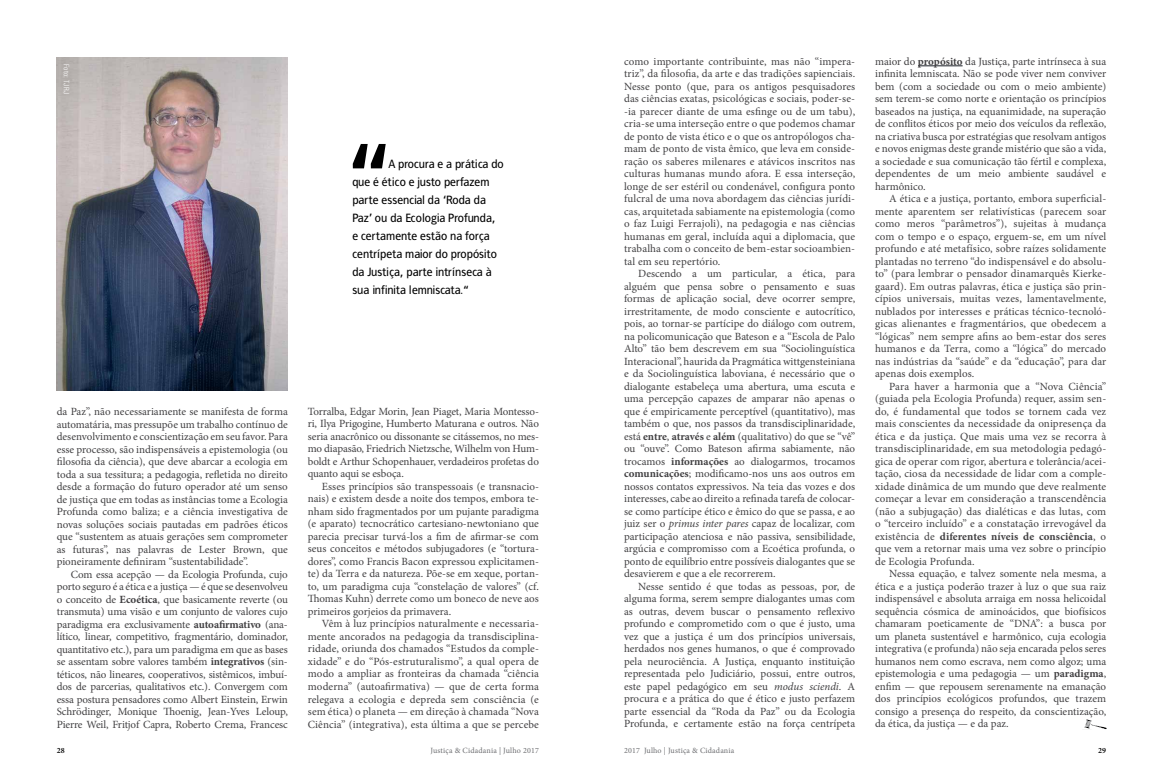
<style>
.page{position:relative;width:1163px;height:780px;background:#fff}
.page>*{position:absolute;margin:0;border:0;box-sizing:border-box;transform-origin:0 0}
.t1{font:12px/18px "Francophil Sans";letter-spacing:.01em;color:#000}
.t2{font:11px/12.5px "Minion Pro";color:#414042;text-align:justify}
.t3{font:8px "Minion Pro";letter-spacing:.02em;color:#6d6e71}
.t4{font:600 8px "Minion Pro";color:#000}
.t5{font:300 condensed 7.5px "Zurich BT";letter-spacing:.015em;color:#fff}
.s1{font-weight:700}
.s2{font-style:italic}
</style>
<div class="page">
<img style="left:57px;top:57px;width:231px;height:333px">
<svg style="left:353px;top:144px;width:32px;height:24px"></svg>
<hr style="left:917px;top:66px;width:45px;height:1px;background:#1d2129">
<img style="left:1084px;top:719px;width:22px;height:10px">
<p class="t5" style="left:71px;top:64px;width:31px;rotate:90deg">Foto: TJRJ</p>
<p class="t1" style="left:352px;top:154px;width:153px;text-indent:36px">A procura e a prática do que é ético e justo perfazem parte essencial da ‘Roda da<br>Paz’ ou da Ecologia Profunda, e certamente estão na força centrípeta maior do propósito da Justiça, parte intrínseca à sua infinita lemniscata.“</p>
<p class="t2" style="left:57px;top:405px;width:233px">da Paz”, não necessariamente se manifesta de forma automatária, mas pressupõe um trabalho contínuo de desenvolvimento e conscientização em seu favor. Para esse processo, são indispensáveis a epistemologia (ou filosofia da ciência), que deve abarcar a ecologia em toda a sua tessitura; a pedagogia, refletida no direito desde a formação do futuro operador até um senso de justiça que em todas as instâncias tome a Ecologia Profunda como baliza; e a ciência investigativa de novas soluções sociais pautadas em padrões éticos que “sustentem as atuais gerações sem comprometer as futuras”, nas palavras de Lester Brown, que pioneiramente definiram “sustentabilidade”.</p>
<p class="t2" style="left:57px;top:568px;width:233px;text-indent:14px">Com essa acepção — da Ecologia Profunda, cujo porto seguro é a ética e a justiça — é que se desenvolveu o conceito de <span class="s1">Ecoética</span>, que basicamente reverte (ou transmuta) uma visão e um conjunto de valores cujo paradigma era exclusivamente <span class="s1">autoafirmativo</span> (ana&shy;lítico, linear, competitivo, fragmentário, dominador, quantitativo etc.), para um paradigma em que as bases se assentam sobre valores também <span class="s1">integrativos</span> (sin&shy;téticos, não lineares, cooperativos, sistêmicos, imbuí&shy;dos de parcerias, qualitativos etc.). Convergem com essa postura pensadores como Albert Einstein, Erwin Schrödinger, Monique Thoenig, Jean-Yves Leloup, Pierre Weil, Fritjof Capra, Roberto Crema, Francesc</p>
<p class="t2" style="left:308px;top:405px;width:233px">Torralba, Edgar Morin, Jean Piaget, Maria Montesso&shy;ri, Ilya Prigogine, Humberto Maturana e outros. Não seria anacrônico ou dissonante se citássemos, no mes&shy;mo diapasão, Friedrich Nietzsche, Wilhelm von Hum&shy;boldt e Arthur Schopenhauer, verdadeiros profetas do quanto aqui se esboça.</p>
<p class="t2" style="left:308px;top:480px;width:233px;text-indent:14px">Esses princípios são transpessoais (e transnacio&shy;nais) e existem desde a noite dos tempos, embora te&shy;nham sido fragmentados por um pujante paradigma (e aparato) tecnocrático cartesiano-newtoniano que parecia precisar turvá-los a fim de afirmar-se com seus conceitos e métodos subjugadores (e “tortura&shy;dores”, como Francis Bacon expressou explicitamen&shy;te) da Terra e da natureza. Põe-se em xeque, portan&shy;to, um paradigma cuja “constelação de valores” (cf.<br>Thomas Kuhn) derrete como um boneco de neve aos primeiros gorjeios da primavera.</p>
<p class="t2" style="left:308px;top:617px;width:233px;text-indent:14px">Vêm à luz princípios naturalmente e necessaria&shy;mente ancorados na pedagogia da transdisciplina&shy;ridade, oriunda dos chamados “Estudos da comple&shy;xidade” e do “Pós-estruturalismo”, a qual opera de modo a ampliar as fronteiras da chamada “ciência moderna” (autoafirmativa) — que de certa forma relegava a ecologia e depreda sem consciência (e sem ética) o planeta — em direção à chamada “Nova Ciência” (integrativa), esta última a que se percebe</p>
<p class="t2" style="left:624px;top:55px;width:233px">como importante contribuinte, mas não “impera&shy;triz”, da filosofia, da arte e das tradições sapienciais.<br>Nesse ponto (que, para os antigos pesquisadores das ciências exatas, psicológicas e sociais, poder-se--ia parecer diante de uma esfinge ou de um tabu), cria-se uma interseção entre o que podemos chamar de ponto de vista ético e o que os antropólogos cha&shy;mam de ponto de vista êmico, que leva em conside&shy;ração os saberes milenares e atávicos inscritos nas culturas humanas mundo afora. E essa interseção, longe de ser estéril ou condenável, configura ponto fulcral de uma nova abordagem das ciências jurídi&shy;cas, arquitetada sabiamente na epistemologia (como o faz Luigi Ferrajoli), na pedagogia e nas ciências humanas em geral, incluída aqui a diplomacia, que trabalha com o conceito de bem-estar socioambien&shy;tal em seu repertório.</p>
<p class="t2" style="left:624px;top:267px;width:233px;text-indent:14px">Descendo a um particular, a ética, para alguém que pensa sobre o pensamento e suas formas de aplicação social, deve ocorrer sempre, irrestritamente, de modo consciente e autocrítico, pois, ao tornar-se partícipe do diálogo com outrem, na policomunicação que Bateson e a “Escola de Palo Alto” tão bem descrevem em sua “Sociolinguística Interacional”, haurida da Pragmática wittgensteiniana e da Sociolinguística laboviana, é necessário que o dialogante estabeleça uma abertura, uma escuta e uma percepção capazes de amparar não apenas o que é empiricamente perceptível (quantitativo), mas também o que, nos passos da transdisciplinaridade, está <span class="s1">entre</span>, <span class="s1">através</span> e <span class="s1">além</span> (qualitativo) do que se “vê” ou “ouve”. Como Bateson afirma sabiamente, não trocamos <span class="s1">informações</span> ao dialogarmos, trocamos <span class="s1">comunicações</span>; modificamo-nos uns aos outros em nossos contatos expressivos. Na teia das vozes e dos interesses, cabe ao direito a refinada tarefa de colocar&shy;se como partícipe ético e êmico do que se passa, e ao juiz ser o <span class="s2">primus inter pares</span> capaz de localizar, com participação atenciosa e não passiva, sensibilidade, argúcia e compromisso com a Ecoética profunda, o ponto de equilíbrio entre possíveis dialogantes que se desavierem e que a ele recorrerem.</p>
<p class="t2" style="left:624px;top:580px;width:233px;text-indent:14px">Nesse sentido é que todas as pessoas, por, de alguma forma, serem sempre dialogantes umas com as outras, devem buscar o pensamento reflexivo profundo e comprometido com o que é justo, uma vez que a justiça é um dos princípios universais, herdados nos genes humanos, o que é comprovado pela neurociência. A Justiça, enquanto instituição representada pelo Judiciário, possui, entre outros, este papel pedagógico em seu <span class="s2">modus sciendi</span>. A procura e a prática do que é ético e justo perfazem parte essencial da “Roda da Paz” ou da Ecologia Profunda, e certamente estão na força centrípeta</p>
<p class="t2" style="left:874px;top:55px;width:233px">maior do <span class="s1">propósito</span> da Justiça, parte intrínseca à sua infinita lemniscata. Não se pode viver nem conviver bem (com a sociedade ou com o meio ambiente) sem terem-se como norte e orientação os princípios baseados na justiça, na equanimidade, na superação de conflitos éticos por meio dos veículos da reflexão, na criativa busca por estratégias que resolvam antigos e novos enigmas deste grande mistério que são a vida, a sociedade e sua comunicação tão fértil e complexa, dependentes de um meio ambiente saudável e harmônico.</p>
<p class="t2" style="left:874px;top:192px;width:233px;text-indent:14px">A ética e a justiça, portanto, embora superficial&shy;mente aparentem ser relativísticas (parecem soar como meros “parâmetros”), sujeitas à mudança com o tempo e o espaço, erguem-se, em um nível profundo e até metafísico, sobre raízes solidamente plantadas no terreno “do indispensável e do absolu&shy;to” (para lembrar o pensador dinamarquês Kierke&shy;gaard). Em outras palavras, ética e justiça são prin&shy;cípios universais, muitas vezes, lamentavelmente, nublados por interesses e práticas técnico-tecnoló&shy;gicas alienantes e fragmentários, que obedecem a “lógicas” nem sempre afins ao bem-estar dos seres humanos e da Terra, como a “lógica” do mercado nas indústrias da “saúde” e da “educação”, para dar apenas dois exemplos.</p>
<p class="t2" style="left:874px;top:380px;width:233px;text-indent:14px">Para haver a harmonia que a “Nova Ciência” (guiada pela Ecologia Profunda) requer, assim sen&shy;do, é fundamental que todos se tornem cada vez mais conscientes da necessidade da onipresença da ética e da justiça. Que mais uma vez se recorra à transdisciplinaridade, em sua metodologia pedagó&shy;gica de operar com rigor, abertura e tolerância/acei&shy;tação, ciosa da necessidade de lidar com a comple&shy;xidade dinâmica de um mundo que deve realmente começar a levar em consideração a transcendência (não a subjugação) das dialéticas e das lutas, com o “terceiro incluído” e a constatação irrevogável da existência de <span class="s1">diferentes níveis de consciência</span>, o que vem a retornar mais uma vez sobre o princípio de Ecologia Profunda.</p>
<p class="t2" style="left:874px;top:567px;width:233px;text-indent:14px">Nessa equação, e talvez somente nela mesma, a ética e a justiça poderão trazer à luz o que sua raiz indispensável e absoluta arraiga em nossa helicoidal sequência cósmica de aminoácidos, que biofísicos chamaram poeticamente de “DNA”: a busca por um planeta sustentável e harmônico, cuja ecologia integrativa (e profunda) não seja encarada pelos seres humanos nem como escrava, nem como algoz; uma epistemologia e uma pedagogia — um <span class="s1">paradigma</span>, enfim — que repousem serenamente na emanação dos princípios ecológicos profundos, que trazem consigo a presença do respeito, da conscientização, da ética, da justiça — e da paz.</p>
<p class="t4" style="left:57px;top:744px;width:10px">28</p>
<p class="t3" style="left:430px;top:745px;width:110px">Justiça &amp; Cidadania | Julho 2017</p>
<p class="t3" style="left:624px;top:745px;width:112px">2017 Julho | Justiça &amp; Cidadania</p>
<p class="t4" style="left:1097px;top:744px;width:10px">29</p>
</div>
